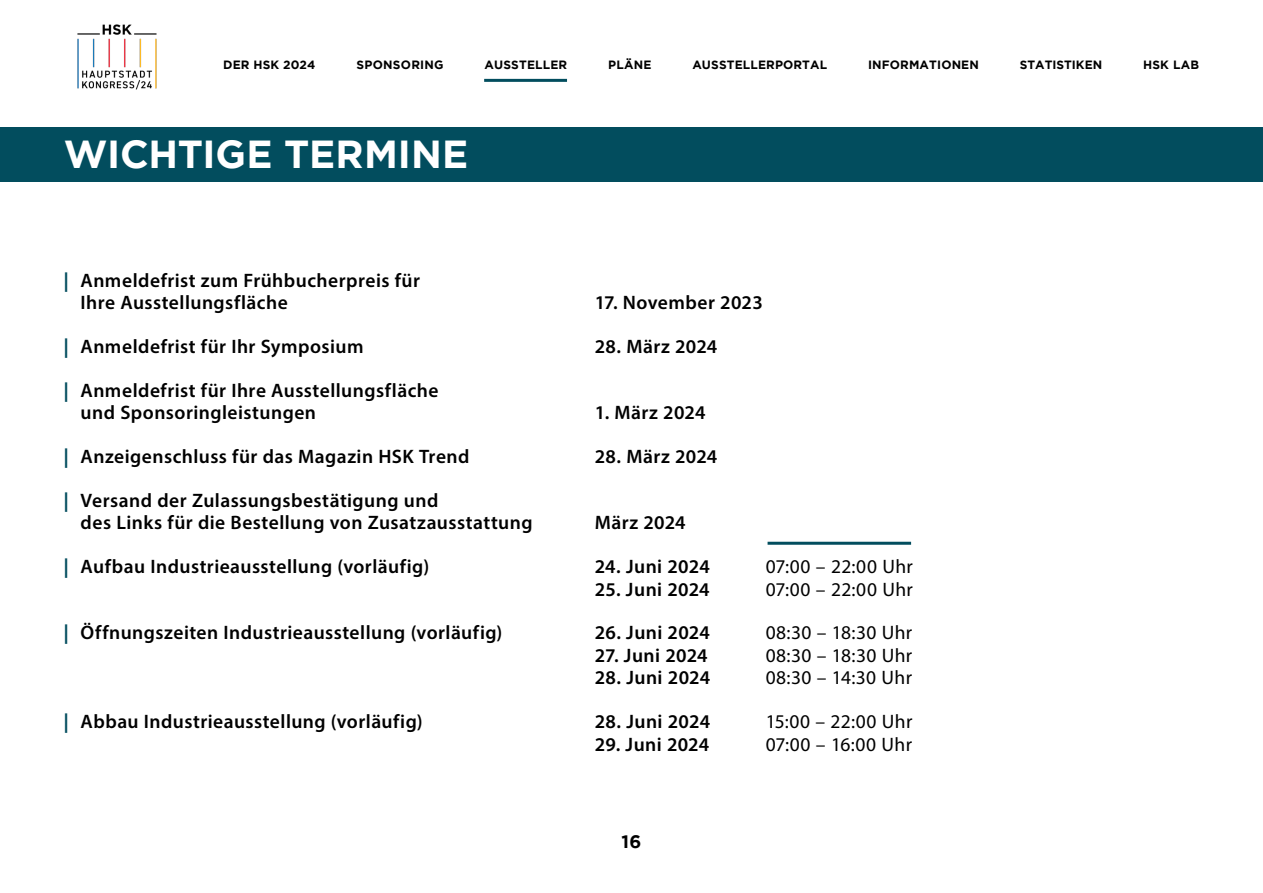
<style>
.page{position:relative;width:1263px;height:893px;background:#fff}
.page>*{position:absolute;margin:0;border:0;box-sizing:border-box;transform-origin:0 0}
.t1{font:700 39px "Gotham";color:#fff}
.t2{font:600 19.5px/22.5px "Myriad Pro";letter-spacing:.025em;color:#000}
.t3{font:19.5px "Myriad Pro";letter-spacing:.02em;color:#000}
.t4{font:700 18px "Gotham";color:#000}
.t5{font:700 12px "Gotham";letter-spacing:.01em;color:#000}
.s1{font-weight:700;color:#024d5e}
</style>
<div class="page">
<hr style="left:767px;top:542px;width:144px;height:3px;background:#024d5e">
<div style="left:0;top:128px;width:1263px;height:54px;background:#024d5e"></div>
<img style="left:77px;top:24px;width:80px;height:66px">
<hr style="left:484px;top:79px;width:83px;height:3px;background:#024d5e">
<p class="t5" style="left:223px;top:58px;width:94px">DER HSK 2024</p>
<p class="t5" style="left:357px;top:58px;width:89px">SPONSORING</p>
<p class="t5" style="left:484px;top:58px;width:84px">AUSSTELLER</p>
<p class="t5" style="left:608px;top:58px;width:45px">PLÄNE</p>
<p class="t5" style="left:692px;top:58px;width:136px">AUSSTELLERPORTAL</p>
<p class="t5" style="left:868px;top:58px;width:112px">INFORMATIONEN</p>
<p class="t5" style="left:1020px;top:58px;width:84px">STATISTIKEN</p>
<p class="t5" style="left:1143px;top:58px;width:58px">HSK LAB</p>
<h1 class="t1" style="left:64px;top:131px;width:406px">WICHTIGE TERMINE</h1>
<p class="t2" style="left:81px;top:268px;width:341px;text-indent:-17px"><span class="s1">|</span> Anmeldefrist zum Frühbucherpreis für<br>Ihre Ausstellungsfläche</p>
<p class="t2" style="left:595px;top:291px;width:170px">17. November 2023</p>
<p class="t2" style="left:64px;top:335px;width:301px"><span class="s1">|</span> Anmeldefrist für Ihr Symposium</p>
<p class="t2" style="left:595px;top:335px;width:124px">28. März 2024</p>
<p class="t2" style="left:81px;top:378px;width:359px;text-indent:-17px"><span class="s1">|</span> Anmeldefrist für Ihre Ausstellungsfläche und Sponsoringleistungen</p>
<p class="t2" style="left:595px;top:401px;width:112px">1. März 2024</p>
<p class="t2" style="left:64px;top:445px;width:407px"><span class="s1">|</span> Anzeigenschluss für das Magazin HSK Trend</p>
<p class="t2" style="left:595px;top:445px;width:124px">28. März 2024</p>
<p class="t2" style="left:81px;top:489px;width:453px;text-indent:-17px"><span class="s1">|</span> Versand der Zulassungsbestätigung und<br>des Links für die Bestellung von Zusatzausstattung</p>
<p class="t2" style="left:595px;top:511px;width:93px">März 2024</p>
<p class="t2" style="left:64px;top:555px;width:367px"><span class="s1">|</span> Aufbau Industrieausstellung (vorläufig)</p>
<p class="t2" style="left:595px;top:555px;width:117px">24. Juni 2024</p>
<p class="t3" style="left:766px;top:554px;width:149px">07:00 – 22:00 Uhr</p>
<p class="t2" style="left:595px;top:577px;width:117px">25. Juni 2024</p>
<p class="t3" style="left:766px;top:577px;width:149px">07:00 – 22:00 Uhr</p>
<p class="t2" style="left:64px;top:621px;width:440px"><span class="s1">|</span> Öffnungszeiten Industrieausstellung (vorläufig)</p>
<p class="t2" style="left:595px;top:621px;width:117px">26. Juni 2024</p>
<p class="t3" style="left:766px;top:621px;width:148px">08:30 – 18:30 Uhr</p>
<p class="t2" style="left:595px;top:644px;width:115px">27. Juni 2024</p>
<p class="t3" style="left:766px;top:643px;width:148px">08:30 – 18:30 Uhr</p>
<p class="t2" style="left:595px;top:666px;width:117px">28. Juni 2024</p>
<p class="t3" style="left:766px;top:666px;width:148px">08:30 – 14:30 Uhr</p>
<p class="t2" style="left:64px;top:710px;width:361px"><span class="s1">|</span> Abbau Industrieausstellung (vorläufig)</p>
<p class="t2" style="left:595px;top:710px;width:117px">28. Juni 2024</p>
<p class="t3" style="left:766px;top:710px;width:148px">15:00 – 22:00 Uhr</p>
<p class="t2" style="left:595px;top:732px;width:116px">29. Juni 2024</p>
<p class="t3" style="left:766px;top:732px;width:148px">07:00 – 16:00 Uhr</p>
<p class="t4" style="left:621px;top:831px;width:21px">16</p>
</div>
